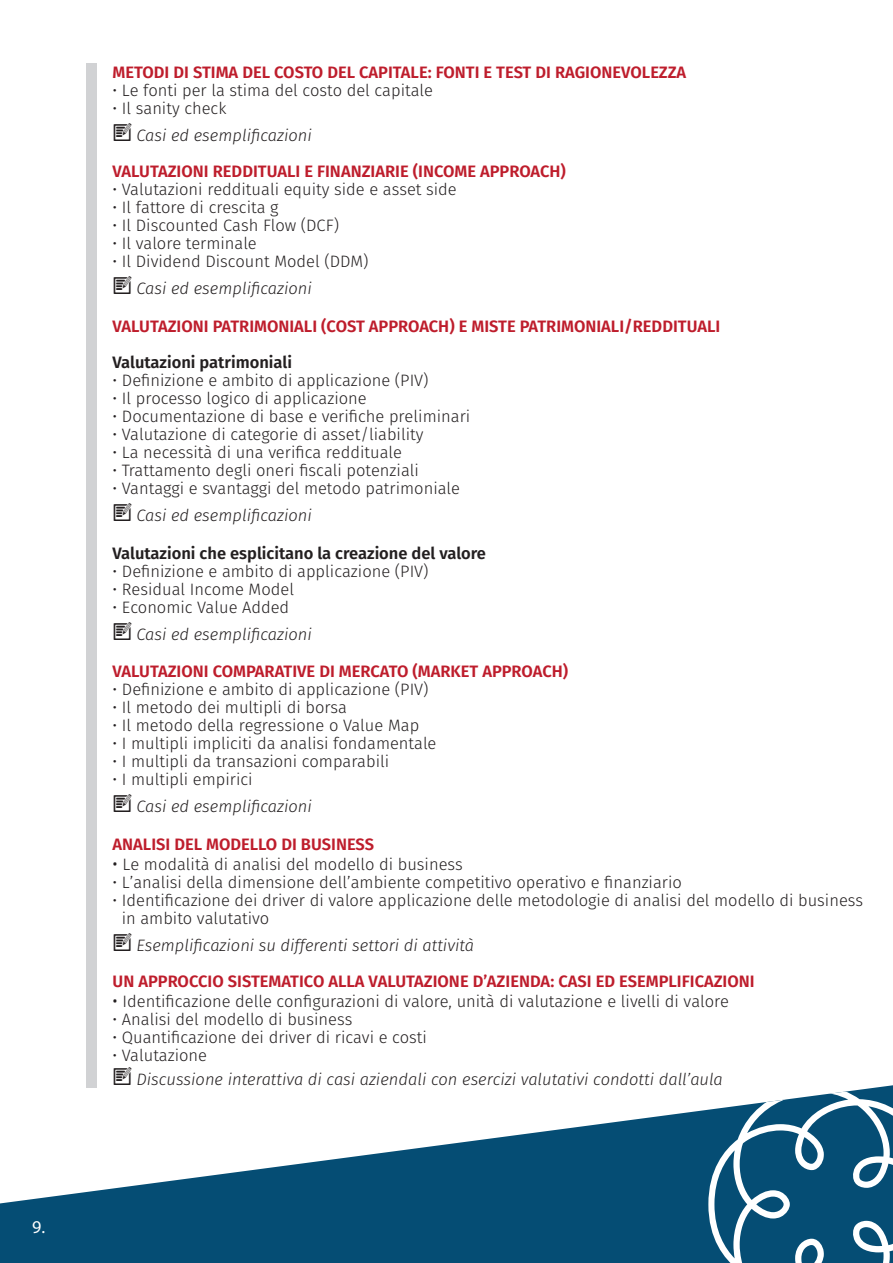
<style>
.page{position:relative;width:893px;height:1263px;background:#fff}
.page>*{position:absolute;margin:0;border:0;box-sizing:border-box;transform-origin:0 0}
.t1{font:18px "Myriad Pro";color:#fff}
.t2{font:300 16.5px/27px "Fira Sans";color:#231f20}
.t3{font:600 16.5px/36px "Fira Sans";color:#be1d2c}
.t4{font:italic 300 16.5px/27px "Fira Sans";color:#231f20}
.t5{font:600 16.5px "Fira Sans";color:#231f20}
.s1{font-style:normal}
.s2{font-family:"Writing";font-weight:400;font-style:normal;font-size:25.5px}
.s3{font-family:"Writing";font-weight:400;font-size:25.5px}
.s4{font-style:italic}
.s5{font-family:"Roboto Slab"}
.s6{font-family:"Writing";font-weight:400;font-size:25.5px;color:#231f20}
.s7{font-weight:300;font-style:italic;color:#231f20}
</style>
<div class="page">
<svg style="left:0;top:1085px;width:893px;height:178px;fill:#054d74"></svg>
<svg style="left:708px;top:1086px;width:185px;height:177px"></svg>
<div style="left:86px;top:63px;width:11px;height:1025px;background:#d1d2d4"></div>
<p class="t1" style="left:32px;top:1216px;width:14px">9.</p>
<p class="t3" style="left:113px;top:53px;width:575px">METODI DI STIMA DEL COSTO DEL CAPITALE: FONTI E TEST DI RAGIONEVOLEZZA</p>
<p class="t2" style="left:113px;top:77px;width:322px">• Le fonti per la stima del costo del capitale</p>
<p class="t4" style="left:113px;top:95px;width:201px"><span class="s1">• Il sanity check<br></span><span class="s2">W</span> Casi ed esemplificazioni</p>
<p class="t3" style="left:113px;top:152px;width:455px">VALUTAZIONI REDDITUALI E FINANZIARIE (INCOME APPROACH)</p>
<p class="t2" style="left:113px;top:176px;width:346px">• Valutazioni reddituali equity side e asset side</p>
<p class="t2" style="left:113px;top:194px;width:167px">• Il fattore di crescita g</p>
<p class="t2" style="left:113px;top:212px;width:228px">• Il Discounted Cash Flow (DCF)</p>
<p class="t2" style="left:113px;top:230px;width:146px">• Il valore terminale</p>
<p class="t2" style="left:113px;top:248px;width:257px">• Il Dividend Discount Model (DDM)<br><span class="s3">W</span> <span class="s4">Casi ed esemplificazioni</span></p>
<p class="t3" style="left:113px;top:307px;width:609px">VALUTAZIONI PATRIMONIALI (COST APPROACH) E MISTE PATRIMONIALI/REDDITUALI</p>
<p class="t5" style="left:113px;top:348px;width:181px">Valutazioni patrimoniali</p>
<p class="t2" style="left:113px;top:366px;width:318px">• Definizione e ambito di applicazione (PIV)</p>
<p class="t2" style="left:113px;top:384px;width:256px">• Il processo logico di applicazione</p>
<p class="t2" style="left:113px;top:402px;width:359px">• Documentazione di base e verifiche preliminari</p>
<p class="t2" style="left:113px;top:420px;width:312px">• Valutazione di categorie di asset/liability</p>
<p class="t2" style="left:113px;top:438px;width:291px">• La necessità di una verifica reddituale</p>
<p class="t2" style="left:113px;top:456px;width:308px">• Trattamento degli oneri fiscali potenziali</p>
<p class="t2" style="left:113px;top:474px;width:349px">• Vantaggi e svantaggi del metodo patrimoniale<br><span class="s3">W</span> <span class="s4">Casi ed esemplificazioni</span></p>
<p class="t5" style="left:113px;top:539px;width:375px">Valutazioni che esplicitano la creazione del valore</p>
<p class="t2" style="left:113px;top:557px;width:318px">• Definizione e ambito di applicazione (PIV)</p>
<p class="t2" style="left:113px;top:575px;width:183px">• Residual Income Model</p>
<p class="t4" style="left:113px;top:593px;width:201px"><span class="s1">• Economic Value Added<br></span><span class="s2">W</span> Casi ed esemplificazioni</p>
<p class="t3" style="left:113px;top:653px;width:457px">VALUTAZIONI COMPARATIVE DI MERCATO (MARKET APPROACH)</p>
<p class="t2" style="left:113px;top:676px;width:318px">• Definizione e ambito di applicazione (PIV)</p>
<p class="t2" style="left:113px;top:694px;width:236px">• Il metodo dei multipli di borsa</p>
<p class="t2" style="left:113px;top:712px;width:308px">• Il metodo della regressione o Value Map</p>
<p class="t2" style="left:113px;top:730px;width:325px">• I multipli impliciti da analisi fondamentale</p>
<p class="t2" style="left:113px;top:748px;width:278px">• I multipli da transazioni comparabili</p>
<p class="t4" style="left:113px;top:766px;width:201px"><span class="s1">• I multipli empirici<br></span><span class="s2">W</span> Casi ed esemplificazioni</p>
<p class="t3" style="left:113px;top:825px;width:263px">ANALISI DEL MODELLO DI BUSINESS</p>
<p class="t2" style="left:113px;top:851px;width:352px"><span class="s5">•</span> Le modalità di analisi del modello di business</p>
<p class="t2" style="left:113px;top:869px;width:571px">• L’analisi della dimensione dell’ambiente competitivo operativo e finanziario</p>
<p class="t2" style="left:122px;top:891px;width:743px;line-height:18px;text-indent:-9px">• Identificazione dei driver di valore applicazione delle metodologie di analisi del modello di business in ambito valutativo</p>
<p class="t3" style="left:113px;top:926px;width:644px"><span class="s6">W</span> <span class="s7">Esemplificazioni su differenti settori di attività<br></span>UN APPROCCIO SISTEMATICO ALLA VALUTAZIONE D’AZIENDA: CASI ED ESEMPLIFICAZIONI</p>
<p class="t2" style="left:113px;top:987px;width:618px"><span class="s5">•</span> Identificazione delle configurazioni di valore, unità di valutazione e livelli di valore</p>
<p class="t2" style="left:113px;top:1005px;width:241px">• Analisi del modello di business</p>
<p class="t2" style="left:113px;top:1023px;width:316px">• Quantificazione dei driver di ricavi e costi</p>
<p class="t4" style="left:113px;top:1043px;width:612px;line-height:24px"><span class="s1">• Valutazione<br></span><span class="s2">W</span> Discussione interattiva di casi aziendali con esercizi valutativi condotti dall’aula</p>
</div>
